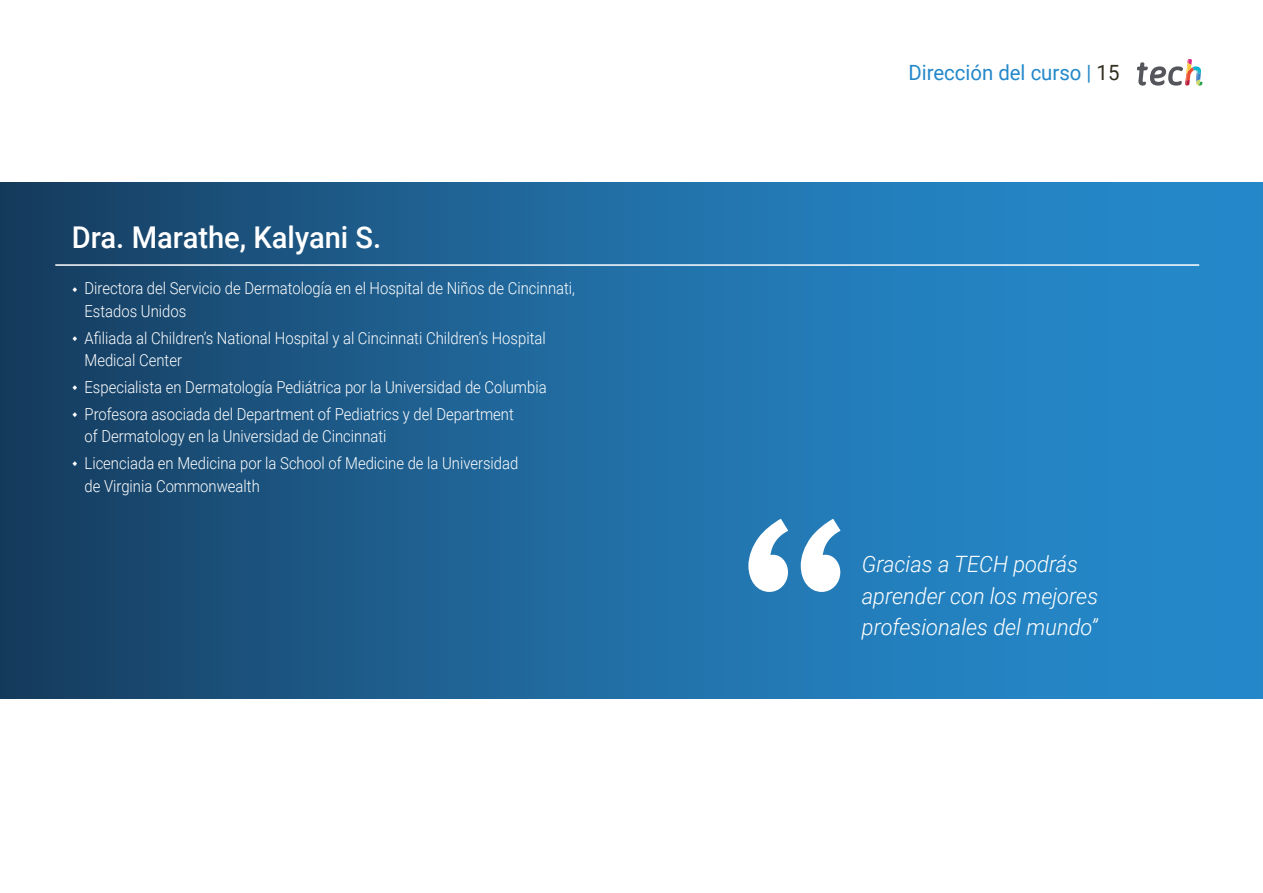
<style>
.page{position:relative;width:1263px;height:893px;background:#fff}
.page>*{position:absolute;margin:0;border:0;box-sizing:border-box;transform-origin:0 0}
.t1{font:500 30px "Roboto";color:#fff}
.t2{font:italic 300 22.5px/31.5px "Roboto";color:#fff}
.t3{font:21px "Roboto";color:#2488c9}
.t4{font:300 16.5px/22.5px "Roboto";color:#fff;scale:.9 1}
.s1{color:#312e20}
</style>
<div class="page">
<svg style="left:1137px;top:59px;width:65px;height:27px"></svg>
<div style="left:0;top:182px;width:1263px;height:516px;background:linear-gradient(to right,#184267,#2793d9)"></div>
<svg style="left:748px;top:519px;width:92px;height:73px"></svg>
<hr style="left:55px;top:264px;width:1144px;height:2px;background:#fff">
<svg style="left:73px;top:287px;width:4px;height:5px"></svg>
<svg style="left:73px;top:336px;width:4px;height:5px"></svg>
<svg style="left:73px;top:385px;width:4px;height:5px"></svg>
<svg style="left:73px;top:412px;width:4px;height:5px"></svg>
<svg style="left:73px;top:461px;width:4px;height:5px"></svg>
<h1 class="t1" style="left:72px;top:216px;width:311px">Dra. Marathe, Kalyani S.</h1>
<p class="t4" style="left:85px;top:277px;width:546px">Directora del Servicio de Dermatología en el Hospital de Niños de Cincinnati,<br>Estados Unidos</p>
<p class="t4" style="left:85px;top:326px;width:514px">Afiliada al Children’s National Hospital y al Cincinnati Children’s Hospital<br>Medical Center</p>
<p class="t4" style="left:85px;top:373px;width:515px;line-height:26.7px">Especialista en Dermatología Pediátrica por la Universidad de Columbia<br>Profesora asociada del Department of Pediatrics y del Department</p>
<p class="t4" style="left:85px;top:422px;width:484px;line-height:26.7px">of Dermatology en la Universidad de Cincinnati<br>Licenciada en Medicina por la School of Medicine de la Universidad</p>
<p class="t4" style="left:85px;top:474px;width:196px">de Virginia Commonwealth</p>
<p class="t3" style="left:908px;top:57px;width:213px">Dirección del curso | <span class="s1">15</span></p>
<h2 class="t2" style="left:862px;top:548px;width:238px">Gracias a TECH podrás aprender con los mejores profesionales del mundo”</h2>
</div>
